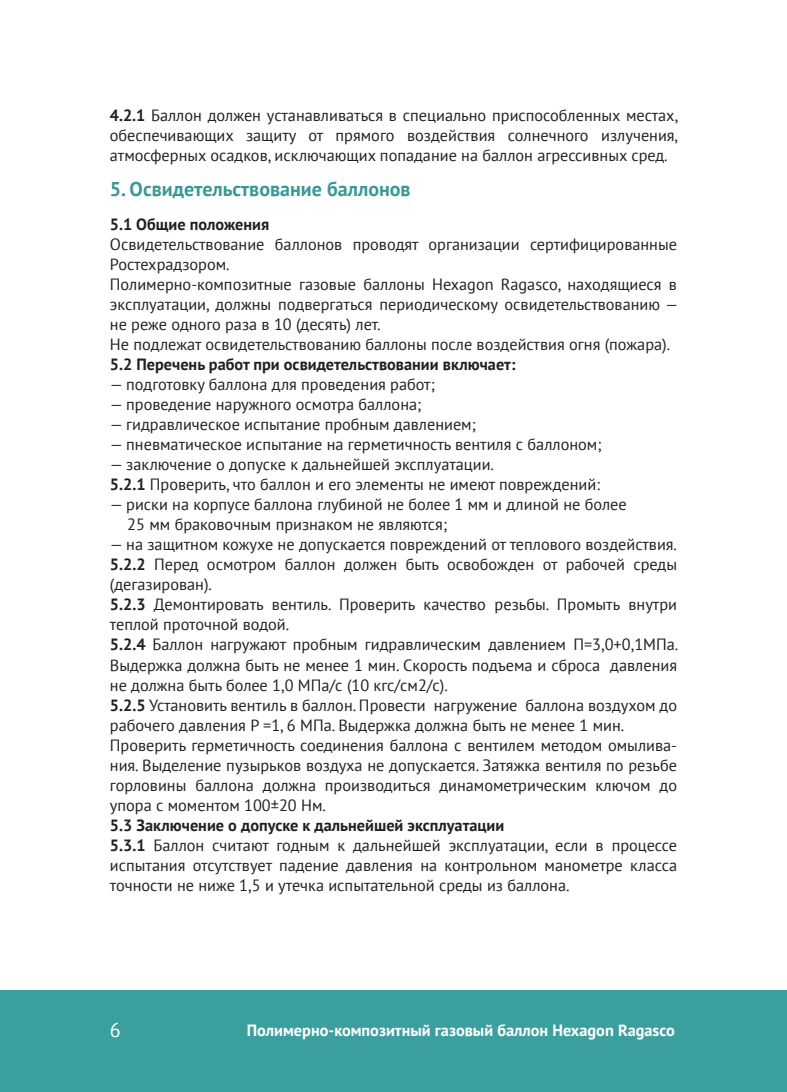
<style>
.page{position:relative;width:787px;height:1092px;background:#fff}
.page>*{position:absolute;margin:0;border:0;box-sizing:border-box;transform-origin:0 0}
.t1{font:700 20px "PT Sans";color:#3a9899}
.t2{font:20px "PT Sans";color:#fff}
.t3{font:16.25px/20px "PT Sans";color:#231f20}
.t4{font:700 16.25px "PT Sans";color:#231f20}
.t5{font:700 16.25px "PT Sans";color:#fff}
.s1{font-weight:700}
</style>
<div class="page">
<div style="left:0;top:990px;width:787px;height:101px;background:#3c9f9f"></div>
<p class="t3" style="left:110px;top:105px;width:570px;text-align:justify"><span class="s1">4.2.1</span> Баллон должен устанавливаться в специально приспособленных местах, обеспечивающих защиту от прямого воздействия солнечного излучения, атмосферных осадков, исключающих попадание на баллон агрессивных сред.</p>
<p class="t1" style="left:110px;top:176px;width:302px">5. Освидетельствование баллонов</p>
<p class="t4" style="left:110px;top:214px;width:161px">5.1 Общие положения</p>
<p class="t3" style="left:110px;top:234px;width:570px">Освидетельствование баллонов проводят организации сертифицированные Ростехрадзором.<br>Полимерно-композитные газовые баллоны Hexagon Ragasco, находящиеся в эксплуатации, должны подвергаться периодическому освидетельствованию — не реже одного раза в 10 (десять) лет.<br>Не подлежат освидетельствованию баллоны после воздействия огня (пожара).</p>
<p class="t4" style="left:110px;top:354px;width:407px">5.2 Перечень работ при освидетельствовании включает:</p>
<p class="t3" style="left:110px;top:374px;width:326px">— подготовку баллона для проведения работ;</p>
<p class="t3" style="left:110px;top:394px;width:313px">— проведение наружного осмотра баллона;</p>
<p class="t3" style="left:110px;top:414px;width:367px">— гидравлическое испытание пробным давлением;</p>
<p class="t3" style="left:110px;top:434px;width:493px">— пневматическое испытание на герметичность вентиля с баллоном;</p>
<p class="t3" style="left:110px;top:454px;width:491px">— заключение о допуске к дальнейшей эксплуатации.<br><span class="s1">5.2.1</span> Проверить, что баллон и его элементы не имеют повреждений:</p>
<p class="t3" style="left:127px;top:494px;width:501px;text-indent:-17px">— риски на корпусе баллона глубиной не более 1 мм и длиной не более<br>25 мм браковочным признаком не являются;</p>
<p class="t3" style="left:110px;top:534px;width:570px">— на защитном кожухе не допускается повреждений от теплового воздействия.<br><span class="s1">5.2.2</span> Перед осмотром баллон должен быть освобожден от рабочей среды (дегазирован).<br><span class="s1">5.2.3</span> Демонтировать вентиль. Проверить качество резьбы. Промыть внутри теплой проточной водой.<br><span class="s1">5.2.4</span> Баллон нагружают пробным гидравлическим давлением П=3,0+0,1МПа.<br>Выдержка должна быть не менее 1 мин. Скорость подъема и сброса давления не должна быть более 1,0 МПа/с (10 кгс/см2/с).<br><span class="s1">5.2.5</span> Установить вентиль в баллон. Провести нагружение баллона воздухом до рабочего давления Р =1, 6 МПа. Выдержка должна быть не менее 1 мин.<br>Проверить герметичность соединения баллона с вентилем методом омылива&shy;ния. Выделение пузырьков воздуха не допускается. Затяжка вентиля по резьбе горловины баллона должна производиться динамометрическим ключом до упора с моментом 100±20 Нм.</p>
<p class="t3" style="left:110px;top:814px;width:568px"><span class="s1">5.3 Заключение о допуске к дальнейшей эксплуатации<br>5.3.1</span> Баллон считают годным к дальнейшей эксплуатации, если в процессе испытания отсутствует падение давления на контрольном манометре класса точности не ниже 1,5 и утечка испытательной среды из баллона.</p>
<p class="t2" style="left:110px;top:1017px;width:12px">6</p>
<p class="t5" style="left:247px;top:1019px;width:429px">Полимерно-композитный газовый баллон Hexagon Ragasco</p>
</div>
